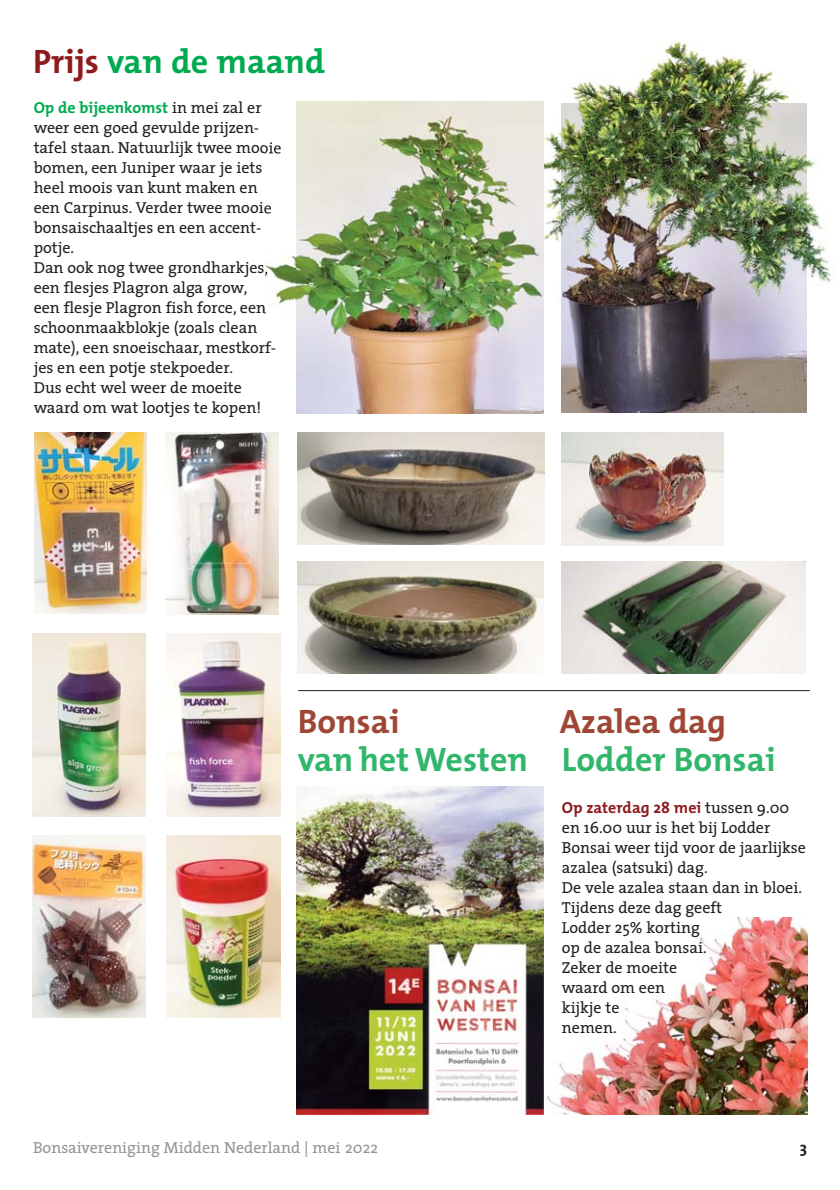
<style>
.page{position:relative;width:840px;height:1190px;background:#fff}
.page>*{position:absolute;margin:0;border:0;box-sizing:border-box;transform-origin:0 0}
.t1{font:700 34px "The Mix";color:#31b66b}
.t2{font:700 34px "The Mix";color:#00aa50}
.t3{font:700 34px "The Mix";color:#9f4636}
.t4{font:16px/20px "The Serif";color:#231f20}
.t5{font:16px "The Serif";color:#939598}
.t6{font:700 16px "The Mix";color:#00aa50}
.t7{font:700 16px "The Mix";color:#8e1a1d}
.t8{font:700 16px "The Mix";color:#231f20}
.s1{color:#8e1a1d}
.s2{font-family:"The Serif";font-weight:400;color:#231f20}
</style>
<div class="page">
<img style="left:33px;top:634px;width:113px;height:182px">
<img style="left:166px;top:634px;width:114px;height:182px">
<img style="left:34px;top:432px;width:113px;height:182px">
<img style="left:165px;top:432px;width:114px;height:182px">
<img style="left:33px;top:836px;width:113px;height:182px">
<img style="left:166px;top:836px;width:114px;height:182px">
<img style="left:547px;top:918px;width:261px;height:196px">
<hr style="left:298px;top:690px;width:512px;height:1px;background:#231f20">
<img style="left:562px;top:318px;width:245px;height:94px">
<img style="left:535px;top:41px;width:296px;height:277px">
<img style="left:562px;top:103px;width:245px;height:215px">
<img style="left:296px;top:336px;width:247px;height:78px">
<img style="left:265px;top:102px;width:278px;height:234px">
<img style="left:297px;top:432px;width:247px;height:113px">
<img style="left:297px;top:562px;width:246px;height:111px">
<img style="left:562px;top:433px;width:162px;height:112px">
<img style="left:562px;top:561px;width:244px;height:113px">
<img style="left:296px;top:787px;width:247px;height:327px">
<h1 class="t2" style="left:33px;top:49px;width:293px"><span class="s1">Prijs</span> van de maand</h1>
<p class="t6" style="left:34px;top:102px;width:229px">Op de bijeenkomst <span class="s2">in mei zal er</span></p>
<p class="t4" style="left:34px;top:120px;width:249px">weer een goed gevulde prijzen - tafel staan. Natuurlijk twee mooie bomen, een Juniper waar je iets heel moois van kunt maken en een Carpinus. Verder twee mooie bonsaischaaltjes en een accent - potje.<br>Dan ook nog twee grondharkjes, een flesjes Plagron alga grow,<br>een flesje Plagron fish force, een schoonmaakblokje (zoals clean mate), een snoeischaar, mestkorf&shy;jes en een potje stekpoeder.<br>Dus echt wel weer de moeite waard om wat lootjes te kopen!</p>
<h1 class="t3" style="left:298px;top:709px;width:103px">Bonsai</h1>
<h1 class="t1" style="left:298px;top:747px;width:232px">van het Westen</h1>
<h1 class="t3" style="left:560px;top:709px;width:168px">Azalea dag</h1>
<h1 class="t1" style="left:562px;top:747px;width:215px">Lodder Bonsai</h1>
<p class="t7" style="left:562px;top:802px;width:229px">Op zaterdag 28 mei <span class="s2">tussen 9.00</span></p>
<p class="t4" style="left:562px;top:820px;width:246px">en 16.00 uur is het bij Lodder<br>Bonsai weer tijd voor de jaarlijkse azalea (satsuki) dag.<br>De vele azalea staan dan in bloei.<br>Tijdens deze dag geeft<br>Lodder 25% korting<br>op de azalea bonsai.<br>Zeker de moeite<br>waard om een<br>kijkje te<br>nemen.</p>
<p class="t5" style="left:33px;top:1141px;width:347px">Bonsaivereniging Midden Nederland | mei 2022</p>
<p class="t8" style="left:800px;top:1141px;width:9px">3</p>
</div>
